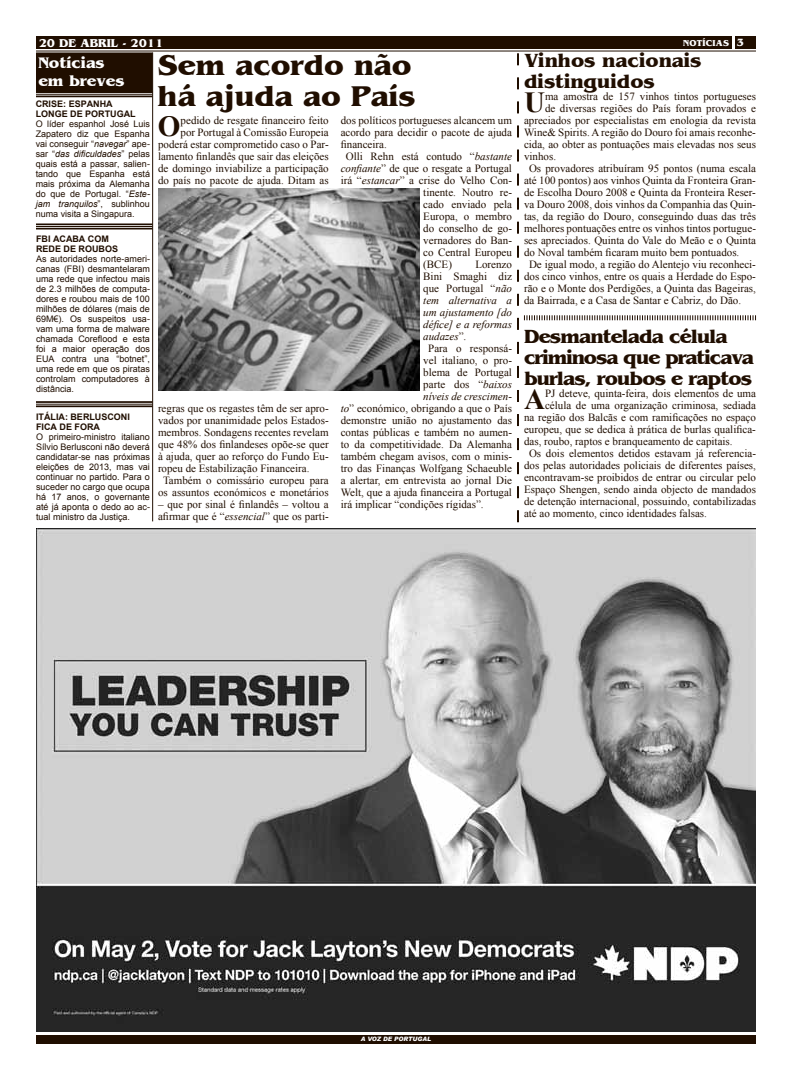
<style>
.page{position:relative;width:792px;height:1080px;background:#fff}
.page>*{position:absolute;margin:0;border:0;box-sizing:border-box;transform-origin:0 0}
.t1{font:700 30px/31px "Bangkok";color:#200e00}
.t2{font:700 29.1px "Times New Roman";color:#200e00}
.t3{font:700 20px/21px "Bangkok";letter-spacing:-.04em;color:#200e00}
.t4{font:700 20px/21px "Bangkok";color:#200e00}
.t5{font:700 16px/18px "Bangkok";color:#fff}
.t6{font:700 12px "Bangkok";color:#fff}
.t7{font:11px/12px "Times New Roman";color:#200e00;text-align:right}
.t8{font:italic 11px "Times New Roman";color:#200e00}
.t9{font:700 11px "Bangkok";color:#fff}
.t10{font:9px/10px "Arial";color:#200e00;text-align:justify}
.t11{font:700 9px/10px "Arial";color:#200e00}
.t12{font:700 9px "Bangkok";letter-spacing:.03em;color:#fff}
.t13{font:italic 900 6px "Arial";color:#fff}
.s1{font-style:italic}
.s2{font-style:normal}
</style>
<div class="page">
<div style="left:36px;top:36px;width:720px;height:13px;background:#200e00"></div>
<hr style="left:732px;top:36px;width:3px;height:17px;background:#fff">
<hr style="left:36px;top:51px;width:720px;height:1px;background:#200e00">
<div style="left:36px;top:1035px;width:720px;height:9px;background:#200e00"></div>
<div style="left:37px;top:53px;width:115px;height:39px;background:#200e00"></div>
<div style="left:36px;top:52px;width:117px;height:41px;border:1px solid #200e00"></div>
<hr style="left:36px;top:91px;width:116px;height:2px;background:#200e00">
<hr style="left:36px;top:94px;width:116px;height:1px;background:#200e00">
<hr style="left:36px;top:96px;width:116px;height:1px;background:#200e00">
<hr style="left:152px;top:52px;width:1px;height:469px;background:#200e00">
<hr style="left:36px;top:223px;width:116px;height:2px;background:#200e00">
<hr style="left:36px;top:226px;width:116px;height:1px;background:#200e00">
<hr style="left:36px;top:228px;width:116px;height:2px;background:#200e00">
<hr style="left:36px;top:401px;width:116px;height:2px;background:#200e00">
<hr style="left:36px;top:404px;width:116px;height:1px;background:#200e00">
<hr style="left:36px;top:405px;width:116px;height:2px;background:#200e00">
<svg style="left:517px;top:53px;width:239px;height:469px"></svg>
<img style="left:158px;top:189px;width:261px;height:202px">
<img style="left:36px;top:528px;width:720px;height:504px">
<p class="t12" style="left:683px;top:38px;width:47px">NOTÍCIAS</p>
<p class="t6" style="left:39px;top:36px;width:126px">20 DE ABRIL - 2011</p>
<p class="t9" style="left:736px;top:36px;width:9px">3</p>
<h3 class="t5" style="left:38px;top:53px;width:88px">Notícias em breves</h3>
<h3 class="t4" style="left:524px;top:50px;width:179px">Vinhos nacionais distinguidos</h3>
<h2 class="t2" style="left:524px;top:82px;width:23px">U</h2>
<p class="t7" style="left:545px;top:90px;width:212px">ma amostra de 157 vinhos tintos portugueses</p>
<h1 class="t1" style="left:158px;top:49px;width:259px">Sem acordo não há ajuda ao País</h1>
<h2 class="t2" style="left:158px;top:106px;width:24px">O</h2>
<p class="t11" style="left:36px;top:99px;width:102px">CRISE: ESPANHA<br>LONGE DE PORTUGAL</p>
<p class="t10" style="left:36px;top:118px;width:116px">O líder espanhol José Luis Zapatero diz que Espanha vai conseguir “<span class="s1">navegar</span>” ape&shy;sar “<span class="s1">das dificuldades</span>” pelas quais está a passar, salien&shy;tando que Espanha está mais próxima da Alemanha do que de Portugal. “<span class="s1">Este&shy;jam tranquilos</span>”, sublinhou numa visita a Singapura.</p>
<p class="t11" style="left:36px;top:234px;width:83px">FBI ACABA COM<br>REDE DE ROUBOS</p>
<p class="t10" style="left:36px;top:253px;width:116px">As autoridades norte-ameri&shy;canas (FBI) desmantelaram uma rede que infectou mais de 2.3 milhões de computa&shy;dores e roubou mais de 100 milhões de dólares (mais de 69M€). Os suspeitos usa&shy;vam uma forma de malware chamada Coreflood e esta foi a maior operação dos EUA contra una “botnet”, uma rede em que os piratas controlam computadores à distância.</p>
<p class="t11" style="left:36px;top:413px;width:94px">ITÁLIA: BERLUSCONI<br>FICA DE FORA</p>
<p class="t10" style="left:36px;top:432px;width:116px">O primeiro-ministro italiano Sílvio Berlusconi não deverá candidatar-se nas próximas eleições de 2013, mas vai continuar no partido. Para o suceder no cargo que ocupa há 17 anos, o governante até já aponta o dedo ao ac&shy;tual ministro da Justiça.</p>
<p class="t7" style="left:545px;top:102px;width:212px">de diversas regiões do País foram provados e</p>
<p class="t7" style="left:524px;top:114px;width:234px">apreciados por especialistas em enologia da revista</p>
<p class="t7" style="left:524px;top:126px;width:233px">Wine&amp; Spirits. A região do Douro foi amais reconhe-</p>
<p class="t7" style="left:524px;top:138px;width:233px">cida, ao obter as pontuações mais elevadas nos seus</p>
<p class="t7" style="left:524px;top:150px;width:34px">vinhos.</p>
<p class="t7" style="left:529px;top:162px;width:228px">Os provadores atribuíram 95 pontos (numa escala</p>
<p class="t7" style="left:524px;top:174px;width:233px">até 100 pontos) aos vinhos Quinta da Fronteira Gran-</p>
<p class="t7" style="left:524px;top:186px;width:233px">de Escolha Douro 2008 e Quinta da Fronteira Reser-</p>
<p class="t7" style="left:524px;top:198px;width:233px">va Douro 2008, dois vinhos da Companhia das Quin-</p>
<p class="t7" style="left:524px;top:210px;width:233px">tas, da região do Douro, conseguindo duas das três</p>
<p class="t7" style="left:524px;top:222px;width:234px">melhores pontuações entre os vinhos tintos portugue-</p>
<p class="t7" style="left:524px;top:234px;width:233px">ses apreciados. Quinta do Vale do Meão e o Quinta</p>
<p class="t7" style="left:524px;top:246px;width:217px">do Noval também ficaram muito bem pontuados.</p>
<p class="t7" style="left:529px;top:258px;width:228px">De igual modo, a região do Alentejo viu reconheci-</p>
<p class="t7" style="left:524px;top:270px;width:233px">dos cinco vinhos, entre os quais a Herdade do Espo-</p>
<p class="t7" style="left:524px;top:282px;width:234px">rão e o Monte dos Perdigões, a Quinta das Bageiras,</p>
<p class="t7" style="left:524px;top:294px;width:219px">da Bairrada, e a Casa de Santar e Cabriz, do Dão.</p>
<p class="t7" style="left:158px;top:114px;width:172px">pedido de resgate financeiro feito<br>por Portugal à Comissão Europeia poderá estar comprometido caso o Par&shy;lamento finlandês que sair das eleições de domingo inviabilize a participação do país no pacote de ajuda. Ditam as</p>
<p class="t7" style="left:341px;top:114px;width:173px">dos políticos portugueses alcancem um</p>
<p class="t7" style="left:341px;top:126px;width:173px">acordo para decidir o pacote de ajuda</p>
<p class="t7" style="left:341px;top:138px;width:48px">financeira.</p>
<p class="t7" style="left:346px;top:150px;width:168px">Olli Rehn está contudo “<span class="s1">bastante</span></p>
<p class="t7" style="left:341px;top:162px;width:173px"><span class="s1">confiante</span>” de que o resgate a Portugal</p>
<p class="t7" style="left:341px;top:174px;width:173px">irá “<span class="s1">estancar</span>” a crise do Velho Con-</p>
<p class="t7" style="left:423px;top:186px;width:90px">tinente. Noutro re-</p>
<p class="t7" style="left:423px;top:198px;width:90px">cado enviado pela</p>
<p class="t7" style="left:423px;top:210px;width:90px">Europa, o membro</p>
<p class="t7" style="left:423px;top:222px;width:90px">do conselho de go-</p>
<p class="t7" style="left:423px;top:234px;width:90px">vernadores do Ban-</p>
<p class="t7" style="left:423px;top:246px;width:90px">co Central Europeu</p>
<p class="t7" style="left:423px;top:258px;width:30px">(BCE)</p>
<p class="t7" style="left:475px;top:258px;width:38px">Lorenzo</p>
<p class="t7" style="left:423px;top:270px;width:90px">Bini Smaghi diz</p>
<p class="t7" style="left:423px;top:282px;width:90px">que Portugal “<span class="s1">não</span></p>
<p class="t8" style="left:423px;top:293px;width:90px">tem alternativa a</p>
<p class="t8" style="left:423px;top:305px;width:90px">um ajustamento [do</p>
<p class="t8" style="left:423px;top:317px;width:90px">défice] e a reformas</p>
<p class="t8" style="left:423px;top:329px;width:45px">audazes<span class="s2">”.</span></p>
<p class="t7" style="left:428px;top:342px;width:85px">Para o responsá-</p>
<p class="t7" style="left:423px;top:354px;width:90px">vel italiano, o pro-</p>
<p class="t7" style="left:423px;top:366px;width:90px">blema de Portugal</p>
<p class="t7" style="left:423px;top:378px;width:90px">parte dos “<span class="s1">baixos</span></p>
<p class="t8" style="left:423px;top:389px;width:90px">níveis de crescimen-</p>
<p class="t7" style="left:341px;top:402px;width:173px"><span class="s1">to</span>” económico, obrigando a que o País</p>
<p class="t7" style="left:341px;top:414px;width:173px">demonstre união no ajustamento das</p>
<p class="t7" style="left:341px;top:426px;width:173px">contas públicas e também no aumen-</p>
<p class="t7" style="left:341px;top:438px;width:173px">to da competitividade. Da Alemanha</p>
<p class="t7" style="left:341px;top:450px;width:173px">também chegam avisos, com o minis-</p>
<p class="t7" style="left:341px;top:462px;width:173px">tro das Finanças Wolfgang Schaeuble</p>
<p class="t7" style="left:341px;top:474px;width:173px">a alertar, em entrevista ao jornal Die</p>
<p class="t7" style="left:341px;top:486px;width:173px">Welt, que a ajuda financeira a Portugal</p>
<p class="t7" style="left:341px;top:498px;width:144px">irá implicar “condições rígidas”.</p>
<h3 class="t3" style="left:524px;top:326px;width:231px">Desmantelada célula criminosa que praticava burlas, roubos e raptos</h3>
<h2 class="t2" style="left:524px;top:379px;width:23px">A</h2>
<p class="t7" style="left:545px;top:387px;width:212px">PJ deteve, quinta-feira, dois elementos de uma</p>
<p class="t7" style="left:545px;top:399px;width:212px">célula de uma organização criminosa, sediada</p>
<p class="t7" style="left:524px;top:411px;width:234px">na região dos Balcãs e com ramificações no espaço</p>
<p class="t7" style="left:524px;top:423px;width:233px">europeu, que se dedica à prática de burlas qualifica-</p>
<p class="t7" style="left:524px;top:435px;width:210px">das, roubo, raptos e branqueamento de capitais.</p>
<p class="t7" style="left:529px;top:447px;width:228px">Os dois elementos detidos estavam já referencia-</p>
<p class="t7" style="left:524px;top:459px;width:234px">dos pelas autoridades policiais de diferentes países,</p>
<p class="t7" style="left:524px;top:471px;width:234px">encontravam-se proibidos de entrar ou circular pelo</p>
<p class="t7" style="left:524px;top:483px;width:234px">Espaço Shengen, sendo ainda objecto de mandados</p>
<p class="t7" style="left:524px;top:495px;width:234px">de detenção internacional, possuindo, contabilizadas</p>
<p class="t7" style="left:524px;top:507px;width:184px">até ao momento, cinco identidades falsas.</p>
<p class="t7" style="left:158px;top:402px;width:172px">regras que os regastes têm de ser apro-</p>
<p class="t7" style="left:158px;top:414px;width:172px">vados por unanimidade pelos Estados-</p>
<p class="t7" style="left:158px;top:426px;width:172px">membros. Sondagens recentes revelam</p>
<p class="t7" style="left:158px;top:438px;width:172px">que 48% dos finlandeses opõe-se quer</p>
<p class="t7" style="left:158px;top:450px;width:172px">à ajuda, quer ao reforço do Fundo Eu-</p>
<p class="t7" style="left:158px;top:462px;width:153px">ropeu de Estabilização Financeira.</p>
<p class="t7" style="left:163px;top:474px;width:167px">Também o comissário europeu para</p>
<p class="t7" style="left:158px;top:486px;width:172px">os assuntos económicos e monetários</p>
<p class="t7" style="left:158px;top:498px;width:172px;text-align:left">– que por sinal é finlandês – voltou a afirmar que é “<span class="s1">essencial</span>” que os parti-</p>
<p class="t13" style="left:361px;top:1035px;width:72px">A VOZ DE PORTUGAL</p>
</div>
